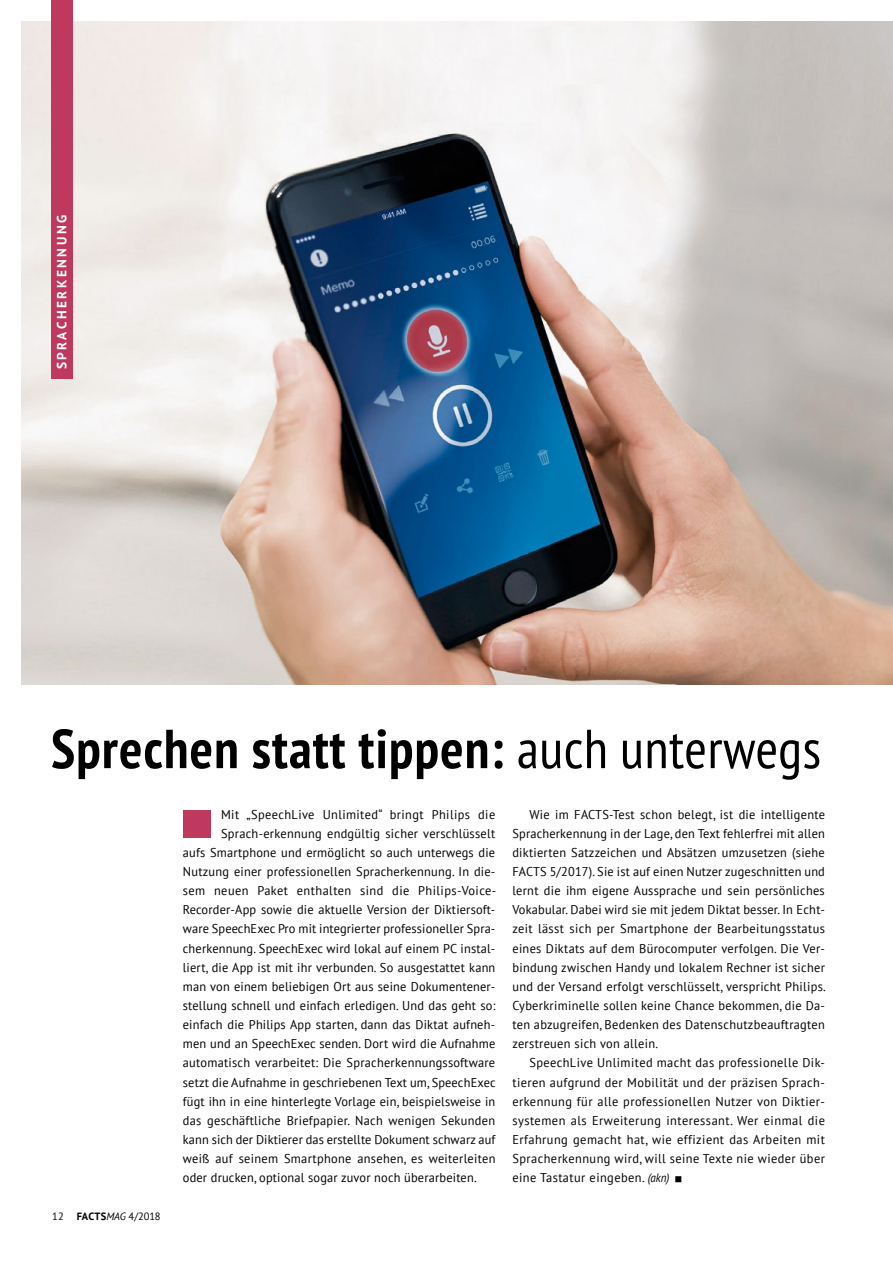
<style>
.page{position:relative;width:893px;height:1263px;background:#fff}
.page>*{position:absolute;margin:0;border:0;box-sizing:border-box;transform-origin:0 0}
.t1{font:700 condensed 54.9px "PT Sans";letter-spacing:.02em;color:#000}
.t2{font:700 13.35px "PT Sans";letter-spacing:.19em;color:#fff}
.t3{font:12.75px/19.2px "PT Sans";letter-spacing:.015em;color:#000;text-align:justify}
.t4{font:12.75px "PT Sans";letter-spacing:.035em;color:#000}
.t5{font:10.5px "PT Sans";color:#000}
.s1{font-weight:400}
.s2{font-weight:700}
.s3{font-style:italic}
.s4{font-style:italic;font-size:12.3px}
</style>
<div class="page">
<img style="left:21px;top:21px;width:872px;height:664px">
<div style="left:183px;top:810px;width:27px;height:28px;background:#bf385e"></div>
<div style="left:51px;top:0;width:21px;height:378px;background:#bf385e"></div>
<p class="t2" style="left:53px;top:369px;width:156px;rotate:-90deg">SPRACHERKENNUNG</p>
<h1 class="t1" style="left:51px;top:712px;width:771px">Sprechen statt tippen: <span class="s1">auch unterwegs</span></h1>
<p class="t5" style="left:52px;top:1209px;width:13px">12</p>
<p class="t5" style="left:77px;top:1209px;width:85px"><span class="s2">FACTS</span><span class="s3">MAG</span> 4/2018</p>
<p class="t4" style="left:221px;top:806px;width:276px">Mit „SpeechLive Unlimited“ bringt Philips die</p>
<p class="t3" style="left:221px;top:823px;width:276px">Sprach-erkennung endgültig sicher verschlüsselt</p>
<p class="t3" style="left:183px;top:842px;width:314px">aufs Smartphone und ermöglicht so auch unterwegs die</p>
<p class="t3" style="left:183px;top:862px;width:314px">Nutzung einer professionellen Spracherkennung. In die-</p>
<p class="t4" style="left:183px;top:882px;width:315px">sem neuen Paket enthalten sind die Philips-Voice-</p>
<p class="t3" style="left:183px;top:900px;width:314px">Recorder-App sowie die aktuelle Version der Diktiersoft-</p>
<p class="t3" style="left:183px;top:919px;width:314px">ware SpeechExec Pro mit integrierter professioneller Spra-</p>
<p class="t3" style="left:183px;top:938px;width:314px">cherkennung. SpeechExec wird lokal auf einem PC instal-</p>
<p class="t3" style="left:183px;top:957px;width:314px">liert, die App ist mit ihr verbunden. So ausgestattet kann</p>
<p class="t3" style="left:183px;top:976px;width:314px">man von einem beliebigen Ort aus seine Dokumentener-</p>
<p class="t3" style="left:183px;top:995px;width:314px">stellung schnell und einfach erledigen. Und das geht so:</p>
<p class="t3" style="left:183px;top:1015px;width:314px">einfach die Philips App starten, dann das Diktat aufneh-</p>
<p class="t3" style="left:183px;top:1034px;width:314px">men und an SpeechExec senden. Dort wird die Aufnahme</p>
<p class="t3" style="left:183px;top:1053px;width:314px">automatisch verarbeitet: Die Spracherkennungssoftware</p>
<p class="t3" style="left:183px;top:1072px;width:314px">setzt die Aufnahme in geschriebenen Text um, SpeechExec</p>
<p class="t3" style="left:183px;top:1091px;width:314px">fügt ihn in eine hinterlegte Vorlage ein, beispielsweise in</p>
<p class="t3" style="left:183px;top:1110px;width:314px">das geschäftliche Briefpapier. Nach wenigen Sekunden</p>
<p class="t3" style="left:183px;top:1129px;width:314px">kann sich der Diktierer das erstellte Dokument schwarz auf</p>
<p class="t3" style="left:183px;top:1149px;width:314px">weiß auf seinem Smartphone ansehen, es weiterleiten</p>
<p class="t3" style="left:183px;top:1168px;width:295px">oder drucken, optional sogar zuvor noch überarbeiten.</p>
<p class="t3" style="left:512px;top:804px;width:315px;text-indent:17px">Wie im FACTS-Test schon belegt, ist die intelligente Spracherkennung in der Lage, den Text fehlerfrei mit allen diktierten Satzzeichen und Absätzen umzusetzen (siehe FACTS 5/2017). Sie ist auf einen Nutzer zugeschnitten und lernt die ihm eigene Aussprache und sein persönliches Vokabular. Dabei wird sie mit jedem Diktat besser. In Echt&shy;zeit lässt sich per Smartphone der Bearbeitungsstatus eines Diktats auf dem Bürocomputer verfolgen. Die Ver&shy;bindung zwischen Handy und lokalem Rechner ist sicher und der Versand erfolgt verschlüsselt, verspricht Philips.<br>Cyberkriminelle sollen keine Chance bekommen, die Da&shy;ten abzugreifen, Bedenken des Datenschutzbeauftragten zerstreuen sich von allein.</p>
<p class="t3" style="left:512px;top:1053px;width:314px;text-indent:17px">SpeechLive Unlimited macht das professionelle Dik&shy;tieren aufgrund der Mobilität und der präzisen Sprach&shy;erkennung für alle professionellen Nutzer von Diktier&shy;systemen als Erweiterung interessant. Wer einmal die Erfahrung gemacht hat, wie effizient das Arbeiten mit Spracherkennung wird, will seine Texte nie wieder über eine Tastatur eingeben. <span class="s4">(akn)</span></p>
</div>
